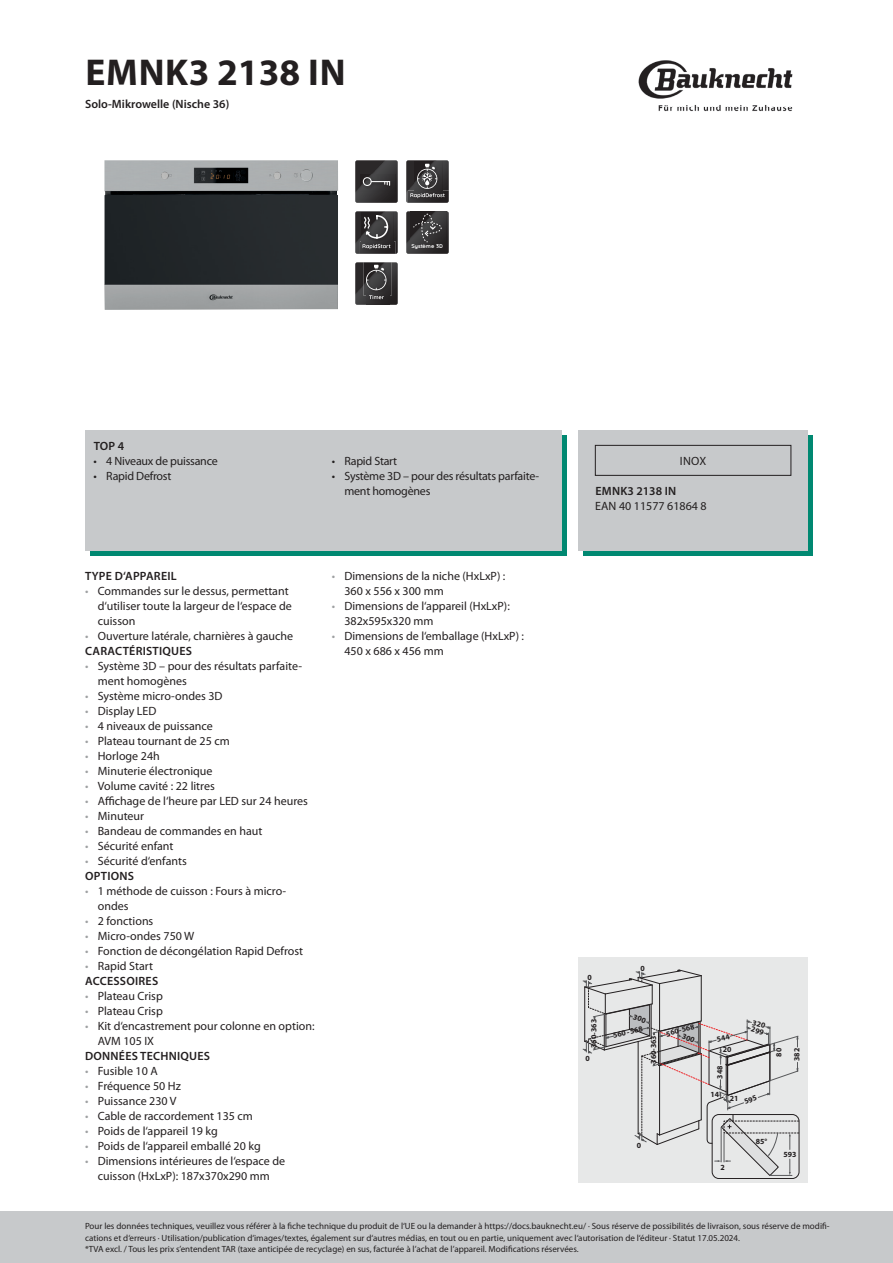
<style>
.page{position:relative;width:893px;height:1263px;background:#fff}
.page>*{position:absolute;margin:0;border:0;box-sizing:border-box;transform-origin:0 0}
.t1{font:700 37.5px "Myriad Pro";letter-spacing:.015em;color:#231f20}
.t2{font:12px/15px "Myriad Pro";color:#231f20}
.t3{font:12px/15px "Myriad Pro";letter-spacing:-.02em;color:#231f20}
.t4{font:600 12px/15px "Myriad Pro";letter-spacing:.02em;color:#231f20}
.t5{font:600 12px "Myriad Pro";color:#231f20}
.t6{font:9px/11.2px "Myriad Pro";color:#231f20}
.t7{font:700 7.8px "Myriad Pro";color:#231f20}
.t8{font:700 5.4px "Quicksand Pro";color:#fff}
.s1{color:#9ea0a2}
.s2{font-weight:600}
.s3{font-weight:400;color:#9ea0a2}
.s4{font-weight:400}
</style>
<div class="page">
<img style="left:638px;top:60px;width:155px;height:52px">
<div style="left:0;top:1212px;width:893px;height:51px;background:#c7c9cb"></div>
<img style="left:104px;top:160px;width:234px;height:150px">
<svg style="left:355px;top:160px;width:43px;height:43px;background:#3e3d3e"></svg>
<svg style="left:355px;top:211px;width:43px;height:43px;background:#494749"></svg>
<svg style="left:355px;top:262px;width:43px;height:43px;background:#444243"></svg>
<svg style="left:406px;top:160px;width:43px;height:43px;background:#4b494a"></svg>
<svg style="left:406px;top:211px;width:43px;height:43px;background:#3c3a3c"></svg>
<svg style="left:90px;top:436px;width:477px;height:120px;background:#20927f"></svg>
<div style="left:85px;top:430px;width:476px;height:120px;background:#c7c9cb"></div>
<div style="left:584px;top:436px;width:229px;height:120px;background:#008871"></div>
<div style="left:578px;top:430px;width:230px;height:120px;background:#c7c9cb"></div>
<div style="left:595px;top:445px;width:196px;height:30px;border:1px solid #231f20"></div>
<div style="left:578px;top:958px;width:230px;height:225px;background:#e7e8e8"></div>
<div style="left:712px;top:1114px;width:87px;height:65px;border:1px solid #231f20;border-radius:7px"></div>
<svg style="left:583px;top:970px;width:216px;height:206px"></svg>
<h1 class="t1" style="left:85px;top:48px;width:262px">EMNK3 2138 IN</h1>
<p class="t5" style="left:85px;top:97px;width:146px">Solo-Mikrowelle (Nische 36)</p>
<p class="t8" style="left:411px;top:243px;width:33px">Système 3D</p>
<p class="t4" style="left:94px;top:439px;width:32px">TOP 4</p>
<p class="t3" style="left:94px;top:454px;width:126px">• 4 Niveaux de puissance</p>
<p class="t3" style="left:94px;top:469px;width:79px">• Rapid Defrost</p>
<p class="t3" style="left:332px;top:454px;width:67px">• Rapid Start</p>
<p class="t3" style="left:344px;top:469px;width:196px;text-indent:-13px">• Système 3D – pour des résultats parfaite&shy;ment homogènes</p>
<p class="t4" style="left:85px;top:569px;width:93px">TYPE D‘APPAREIL</p>
<p class="t2" style="left:98px;top:584px;width:196px;text-indent:-13px"><span class="s1">•</span> Commandes sur le dessus, permettant d‘utiliser toute la largeur de l‘espace de cuisson</p>
<p class="t2" style="left:85px;top:629px;width:210px"><span class="s1">•</span> Ouverture latérale, charnières à gauche<br><span class="s2">CARACTÉRISTIQUES</span></p>
<p class="t2" style="left:98px;top:659px;width:206px;text-indent:-13px"><span class="s1">•</span> Système 3D – pour des résultats parfaite&shy;ment homogènes</p>
<p class="t2" style="left:85px;top:689px;width:139px"><span class="s1">•</span> Système micro-ondes 3D</p>
<p class="t2" style="left:85px;top:704px;width:73px"><span class="s1">•</span> Display LED</p>
<p class="t2" style="left:85px;top:719px;width:129px"><span class="s1">•</span> 4 niveaux de puissance</p>
<p class="t2" style="left:85px;top:734px;width:146px"><span class="s1">•</span> Plateau tournant de 25 cm</p>
<p class="t2" style="left:85px;top:749px;width:76px"><span class="s1">•</span> Horloge 24h</p>
<p class="t2" style="left:85px;top:764px;width:129px"><span class="s1">•</span> Minuterie électronique</p>
<p class="t2" style="left:85px;top:779px;width:131px"><span class="s1">•</span> Volume cavité : 22 litres</p>
<p class="t2" style="left:85px;top:794px;width:224px"><span class="s1">•</span> Affichage de l‘heure par LED sur 24 heures</p>
<p class="t2" style="left:85px;top:809px;width:61px"><span class="s1">•</span> Minuteur</p>
<p class="t2" style="left:85px;top:824px;width:179px"><span class="s1">•</span> Bandeau de commandes en haut</p>
<p class="t2" style="left:85px;top:839px;width:90px"><span class="s1">•</span> Sécurité enfant</p>
<p class="t2" style="left:85px;top:854px;width:103px"><span class="s1">•</span> Sécurité d‘enfants<br><span class="s2">OPTIONS</span></p>
<p class="t2" style="left:98px;top:884px;width:190px;text-indent:-13px"><span class="s1">•</span> 1 méthode de cuisson : Fours à micro&shy;ondes</p>
<p class="t2" style="left:85px;top:914px;width:70px"><span class="s1">•</span> 2 fonctions</p>
<p class="t2" style="left:85px;top:929px;width:111px"><span class="s1">•</span> Micro-ondes 750 W</p>
<p class="t2" style="left:85px;top:944px;width:220px"><span class="s1">•</span> Fonction de décongélation Rapid Defrost</p>
<p class="t4" style="left:85px;top:959px;width:75px"><span class="s3">•</span> <span class="s4">Rapid Start<br></span>ACCESSOIRES</p>
<p class="t2" style="left:85px;top:989px;width:79px"><span class="s1">•</span> Plateau Crisp</p>
<p class="t2" style="left:85px;top:1004px;width:79px"><span class="s1">•</span> Plateau Crisp</p>
<p class="t2" style="left:98px;top:1019px;width:218px;text-indent:-13px"><span class="s1">•</span> Kit d‘encastrement pour colonne en option:<br>AVM 105 IX</p>
<p class="t4" style="left:85px;top:1049px;width:127px">DONNÉES TECHNIQUES</p>
<p class="t2" style="left:85px;top:1064px;width:74px"><span class="s1">•</span> Fusible 10 A</p>
<p class="t2" style="left:85px;top:1079px;width:97px"><span class="s1">•</span> Fréquence 50 Hz</p>
<p class="t2" style="left:85px;top:1094px;width:93px"><span class="s1">•</span> Puissance 230 V</p>
<p class="t2" style="left:85px;top:1109px;width:169px"><span class="s1">•</span> Cable de raccordement 135 cm</p>
<p class="t2" style="left:85px;top:1124px;width:134px"><span class="s1">•</span> Poids de l‘appareil 19 kg</p>
<p class="t2" style="left:85px;top:1139px;width:177px"><span class="s1">•</span> Poids de l‘appareil emballé 20 kg</p>
<p class="t2" style="left:85px;top:1154px;width:202px;text-align:center"><span class="s1">•</span> Dimensions intérieures de l‘espace de cuisson (HxLxP): 187x370x290 mm</p>
<p class="t2" style="left:344px;top:569px;width:163px;text-indent:-13px"><span class="s1">•</span> Dimensions de la niche (HxLxP) :<br>360 x 556 x 300 mm</p>
<p class="t2" style="left:344px;top:599px;width:167px;text-indent:-13px"><span class="s1">•</span> Dimensions de l‘appareil (HxLxP):<br>382x595x320 mm</p>
<p class="t2" style="left:344px;top:629px;width:181px;text-indent:-13px"><span class="s1">•</span> Dimensions de l‘emballage (HxLxP) :<br>450 x 686 x 456 mm</p>
<p class="t2" style="left:680px;top:454px;width:28px">INOX</p>
<p class="t4" style="left:595px;top:484px;width:82px">EMNK3 2138 IN</p>
<p class="t2" style="left:595px;top:499px;width:113px">EAN 40 11577 61864 8</p>
<p class="t7" style="left:587px;top:972px;width:6px">0</p>
<p class="t7" style="left:641px;top:963px;width:6px">0</p>
<p class="t7" style="left:589px;top:1048px;width:31px;rotate:-90deg">360-363</p>
<p class="t7" style="left:612px;top:1031px;width:32px;rotate:-14deg">560-568</p>
<p class="t7" style="left:648px;top:1064px;width:30px;rotate:-90deg">360-363</p>
<p class="t7" style="left:586px;top:1053px;width:6px">0</p>
<p class="t7" style="left:665px;top:1029px;width:31px;rotate:-14deg">560-568</p>
<p class="t7" style="left:723px;top:1044px;width:10px">20</p>
<p class="t7" style="left:715px;top:1079px;width:15px;rotate:-90deg">348</p>
<p class="t7" style="left:710px;top:1089px;width:10px">14</p>
<p class="t7" style="left:730px;top:1093px;width:10px">21</p>
<p class="t7" style="left:637px;top:1140px;width:6px">0</p>
<p class="t7" style="left:720px;top:1162px;width:6px">2</p>
<p class="t7" style="left:774px;top:1057px;width:10px;rotate:-90deg">80</p>
<p class="t7" style="left:792px;top:1061px;width:15px;rotate:-90deg">382</p>
<p class="t7" style="left:756px;top:1136px;width:13px">85°</p>
<p class="t7" style="left:783px;top:1149px;width:15px">593</p>
<p class="t6" style="left:85px;top:1221px;width:746px">Pour les données techniques, veuillez vous référer à la fiche technique du produit de l‘UE ou la demander à https://docs.bauknecht.eu/ · Sous réserve de possibilités de livraison, sous réserve de modifi&shy;cations et d‘erreurs · Utilisation/publication d‘images/textes, également sur d‘autres médias, en tout ou en partie, uniquement avec l‘autorisation de l‘éditeur · Statut 17.05.2024.<br>*TVA excl. / Tous les prix s’entendent TAR (taxe anticipée de recyclage) en sus, facturée à l’achat de l’appareil. Modifications réservées.</p>
</div>
